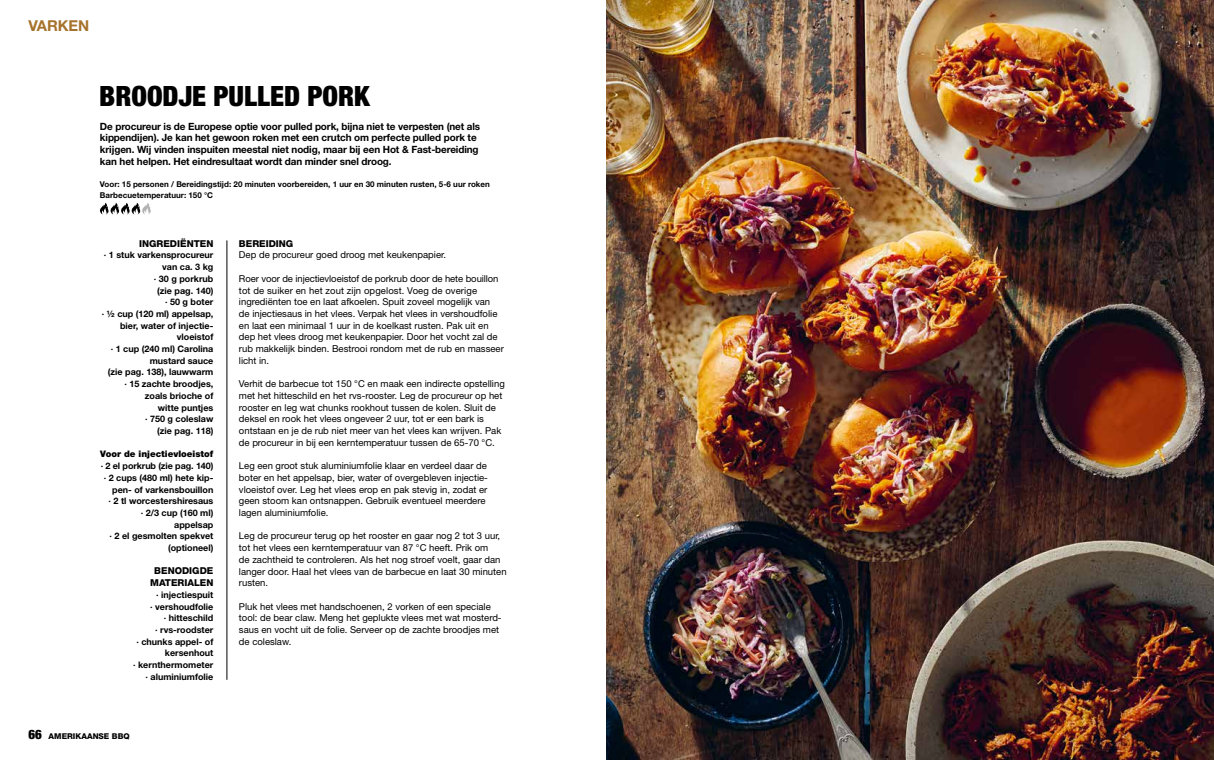
<style>
.page{position:relative;width:1214px;height:760px;background:#fff}
.page>*{position:absolute;margin:0;border:0;box-sizing:border-box;transform-origin:0 0}
.t1{font:900 condensed 28px "Helvetica Neue LT Std";color:#000}
.t2{font:700 15px "Helvetica Neue LT Std";letter-spacing:-.01em;color:#a6722c}
.t3{font:700 10px/11.7px "Helvetica Neue LT Std";letter-spacing:-.01em;color:#000}
.t4{font:9.5px/11.7px "Helvetica Neue LT Std";color:#000}
.t5{font:800 9.5px/11.7px "Helvetica Neue LT Std";color:#000;text-align:center}
.t6{font:700 9px/11.7px "Helvetica Neue LT Std";color:#000;text-align:right}
.t7{font:900 9px "Helvetica Neue LT Std";color:#000}
.t8{font:700 8px/11px "Helvetica Neue LT Std";color:#000}
.t9{font:800 8px "Helvetica Neue LT Std";color:#000}
.s1{font-weight:900;font-stretch:condensed;font-size:13px}
</style>
<div class="page">
<img style="left:607px;top:0;width:606px;height:760px">
<svg style="left:100px;top:203px;width:51px;height:11px"></svg>
<hr style="left:227px;top:240px;width:1px;height:439px;background:#000">
<h2 class="t2" style="left:28px;top:17px;width:62px">VARKEN</h2>
<h1 class="t1" style="left:99px;top:79px;width:272px">BROODJE PULLED PORK</h1>
<p class="t3" style="left:100px;top:120px;width:382px">De procureur is de Europese optie voor pulled pork, bijna niet te verpesten (net als kippendijen). Je kan het gewoon roken met een crutch om perfecte pulled pork te krijgen. Wij vinden inspuiten meestal niet nodig, maar bij een Hot &amp; Fast-bereiding kan het helpen. Het eindresultaat wordt dan minder snel droog.</p>
<p class="t8" style="left:100px;top:179px;width:391px">Voor: 15 personen / Bereidingstijd: 20 minuten voorbereiden, 1 uur en 30 minuten rusten, 5-6 uur roken<br>Barbecuetemperatuur: 150 °C</p>
<p class="t5" style="left:139px;top:237px;width:76px">INGREDIËNTEN</p>
<p class="t6" style="left:102px;top:249px;width:113px">∙ 1 stuk varkensprocureur van ca. 3 kg<br>∙ 30 g porkrub<br>(zie pag. 140)<br>∙ 50 g boter<br>∙ ½ cup (120 ml) appelsap, bier, water of injectie&shy;vloeistof<br>∙ 1 cup (240 ml) Carolina mustard sauce<br>(zie pag. 138), lauwwarm<br>∙ 15 zachte broodjes, zoals brioche of<br>witte puntjes<br>∙ 750 g coleslaw<br>(zie pag. 118)</p>
<p class="t7" style="left:100px;top:449px;width:115px">Voor de injectievloeistof</p>
<p class="t6" style="left:101px;top:460px;width:114px">∙ 2 el porkrub (zie pag. 140) ∙ 2 cups (480 ml) hete kip&shy;pen- of varkensbouillon<br>∙ 2 tl worcestershiresaus<br>∙ 2/3 cup (160 ml) appelsap<br>∙ 2 el gesmolten spekvet (optioneel)</p>
<p class="t5" style="left:150px;top:565px;width:65px">BENODIGDE<br>MATERIALEN</p>
<p class="t6" style="left:133px;top:588px;width:82px">∙ injectiespuit<br>∙ vershoudfolie<br>∙ hitteschild<br>∙ rvs-roodster<br>∙ chunks appel- of kersenhout<br>∙ kernthermometer ∙ aluminiumfolie</p>
<p class="t5" style="left:239px;top:237px;width:56px">BEREIDING</p>
<p class="t4" style="left:239px;top:249px;width:208px">Dep de procureur goed droog met keukenpapier.</p>
<p class="t4" style="left:239px;top:272px;width:266px">Roer voor de injectievloeistof de porkrub door de hete bouillon tot de suiker en het zout zijn opgelost. Voeg de overige ingrediënten toe en laat afkoelen. Spuit zoveel mogelijk van<br>de injectiesaus in het vlees. Verpak het vlees in vershoudfolie en laat een minimaal 1 uur in de koelkast rusten. Pak uit en dep het vlees droog met keukenpapier. Door het vocht zal de rub makkelijk binden. Bestrooi rondom met de rub en masseer licht in.</p>
<p class="t4" style="left:239px;top:378px;width:267px">Verhit de barbecue tot 150 °C en maak een indirecte opstelling met het hitteschild en het rvs-rooster. Leg de procureur op het rooster en leg wat chunks rookhout tussen de kolen. Sluit de deksel en rook het vlees ongeveer 2 uur, tot er een bark is ontstaan en je de rub niet meer van het vlees kan wrijven. Pak de procureur in bij een kerntemperatuur tussen de 65-70 °C.</p>
<p class="t4" style="left:239px;top:460px;width:250px">Leg een groot stuk aluminiumfolie klaar en verdeel daar de boter en het appelsap, bier, water of overgebleven injectie&shy;vloeistof over. Leg het vlees erop en pak stevig in, zodat er geen stoom kan ontsnappen. Gebruik eventueel meerdere lagen aluminiumfolie.</p>
<p class="t4" style="left:239px;top:530px;width:269px">Leg de procureur terug op het rooster en gaar nog 2 tot 3 uur, tot het vlees een kerntemperatuur van 87 °C heeft. Prik om<br>de zachtheid te controleren. Als het nog stroef voelt, gaar dan langer door. Haal het vlees van de barbecue en laat 30 minuten rusten.</p>
<p class="t4" style="left:239px;top:600px;width:263px">Pluk het vlees met handschoenen, 2 vorken of een speciale tool: de bear claw. Meng het geplukte vlees met wat mosterd&shy;saus en vocht uit de folie. Serveer op de zachte broodjes met de coleslaw.</p>
<p class="t9" style="left:28px;top:731px;width:103px"><span class="s1">66</span> AMERIKAANSE BBQ</p>
</div>
